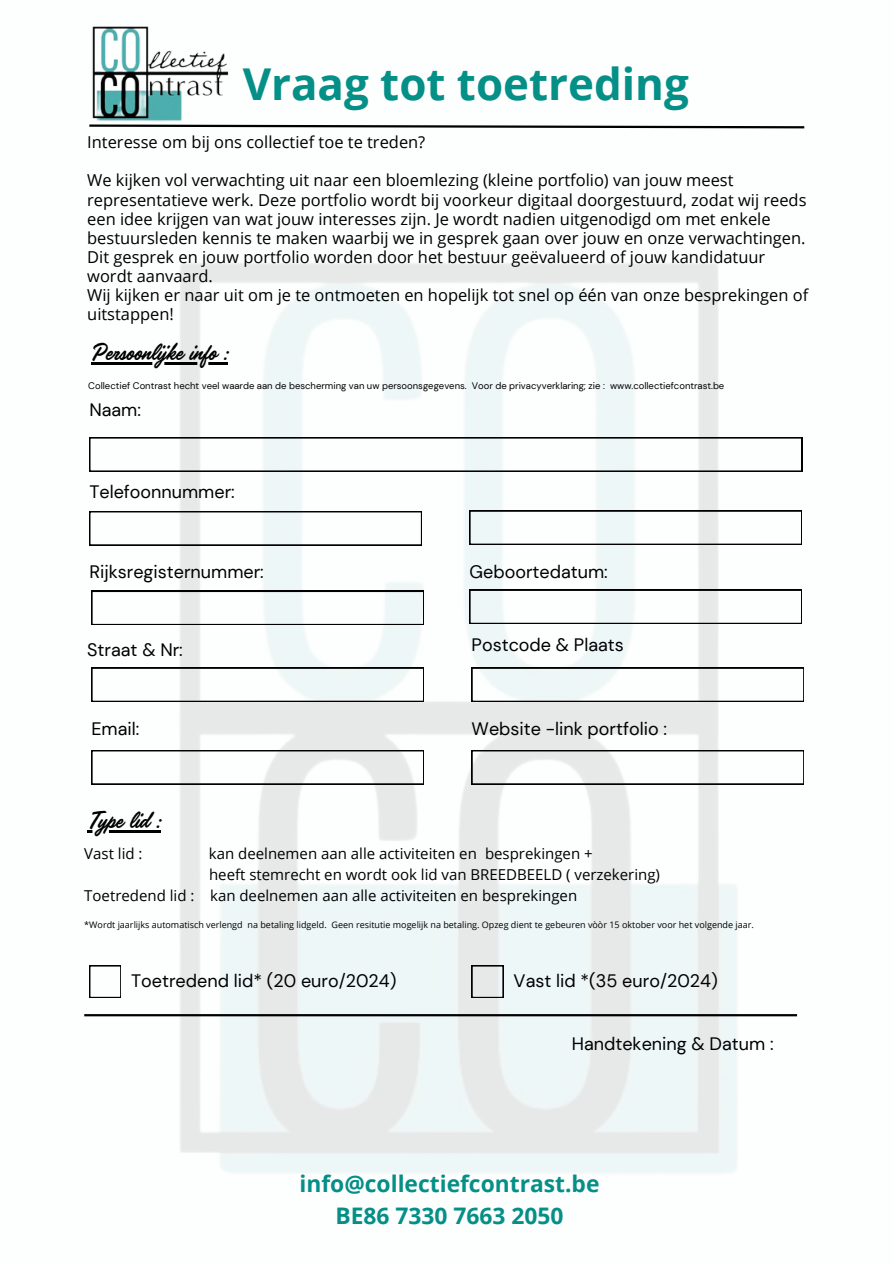
<style>
.page{position:relative;width:894px;height:1264px;background:#fff}
.page>*{position:absolute;margin:0;border:0;box-sizing:border-box;transform-origin:0 0}
.t1{font:700 43.8px "Open Sans";color:#048f87}
.t2{font:27px "Handelson One";color:#000}
.t3{font:700 22.8px/32px "Open Sans";color:#048f87;text-align:center}
.t4{font:18px "DM Sans";color:#000}
.t5{font:16.5px/19.2px "Open Sans";color:#000}
.t6{font:15px "Open Sans";color:#000}
.t7{font:9.45px "DM Sans";color:#000}
.t8{font:9px "Open Sans";color:#000}
</style>
<div class="page">
<svg style="left:311px;top:125px;width:494px;height:4px"></svg>
<img style="left:84px;top:263px;width:720px;height:910px">
<svg style="left:89px;top:437px;width:712px;height:34px"></svg>
<svg style="left:469px;top:510px;width:332px;height:34px"></svg>
<svg style="left:89px;top:511px;width:332px;height:34px"></svg>
<svg style="left:469px;top:590px;width:332px;height:33px"></svg>
<svg style="left:89px;top:965px;width:32px;height:32px"></svg>
<svg style="left:471px;top:965px;width:32px;height:32px"></svg>
<hr style="left:84px;top:1014px;width:712px;height:2px;background:#000">
<svg style="left:91px;top:591px;width:332px;height:33px"></svg>
<svg style="left:471px;top:750px;width:332px;height:34px"></svg>
<img style="left:89px;top:26px;width:222px;height:102px">
<hr style="left:91px;top:362px;width:137px;height:2px;background:#000">
<hr style="left:87px;top:829px;width:73px;height:3px;background:#000">
<svg style="left:91px;top:750px;width:332px;height:34px"></svg>
<svg style="left:91px;top:667px;width:332px;height:34px"></svg>
<svg style="left:471px;top:667px;width:332px;height:34px"></svg>
<h2 class="t1" style="left:242px;top:53px;width:447px">Vraag tot toetreding</h2>
<p class="t5" style="left:87px;top:132px;width:339px">Interesse om bij ons collectief toe te treden?</p>
<h1 class="t5" style="left:87px;top:170px;width:722px">We kijken vol verwachting uit naar een bloemlezing (kleine portfolio) van jouw meest representatieve werk. Deze portfolio wordt bij voorkeur digitaal doorgestuurd, zodat wij reeds een idee krijgen van wat jouw interesses zijn. Je wordt nadien uitgenodigd om met enkele bestuursleden kennis te maken waarbij we in gesprek gaan over jouw en onze verwachtingen.<br>Dit gesprek en jouw portfolio worden door het bestuur geëvalueerd of jouw kandidatuur wordt aanvaard.<br>Wij kijken er naar uit om je te ontmoeten en hopelijk tot snel op één van onze besprekingen of uitstappen!</h1>
<h4 class="t2" style="left:91px;top:337px;width:138px">Persoonlijke info :</h4>
<h4 class="t7" style="left:88px;top:380px;width:637px">Collectief Contrast hecht veel waarde aan de bescherming van uw persoonsgegevens. Voor de privacyverklaring; zie : www.collectiefcontrast.be</h4>
<h4 class="t4" style="left:89px;top:398px;width:53px">Naam:</h4>
<p class="t4" style="left:89px;top:480px;width:147px">Telefoonnummer:</p>
<h4 class="t4" style="left:89px;top:560px;width:176px">Rijksregisternummer:</h4>
<h2 class="t4" style="left:87px;top:638px;width:97px">Straat &amp; Nr:</h2>
<h4 class="t4" style="left:91px;top:716px;width:49px">Email:</h4>
<h4 class="t2" style="left:87px;top:805px;width:75px">Type lid :</h4>
<p class="t4" style="left:469px;top:560px;width:140px">Geboortedatum:</p>
<h4 class="t4" style="left:471px;top:633px;width:154px">Postcode &amp; Plaats</h4>
<h4 class="t4" style="left:471px;top:716px;width:197px">Website -link portfolio :</h4>
<p class="t6" style="left:84px;top:843px;width:60px">Vast lid :</p>
<p class="t6" style="left:209px;top:843px;width:385px">kan deelnemen aan alle activiteiten en besprekingen +</p>
<p class="t6" style="left:209px;top:864px;width:452px">heeft stemrecht en wordt ook lid van BREEDBEELD ( verzekering)</p>
<p class="t6" style="left:84px;top:885px;width:494px">Toetredend lid : kan deelnemen aan alle activiteiten en besprekingen</p>
<h4 class="t8" style="left:84px;top:917px;width:671px">*Wordt jaarlijks automatisch verlengd na betaling lidgeld. Geen resitutie mogelijk na betaling. Opzeg dient te gebeuren vòòr 15 oktober voor het volgende jaar.</h4>
<h4 class="t4" style="left:131px;top:969px;width:267px">Toetredend lid* (20 euro/2024)</h4>
<h4 class="t4" style="left:513px;top:969px;width:205px">Vast lid *(35 euro/2024)</h4>
<h4 class="t4" style="left:571px;top:1031px;width:203px">Handtekening &amp; Datum :</h4>
<h5 class="t3" style="left:299px;top:1166px;width:301px">info@collectiefcontrast.be<br>BE86 7330 7663 2050</h5>
</div>
